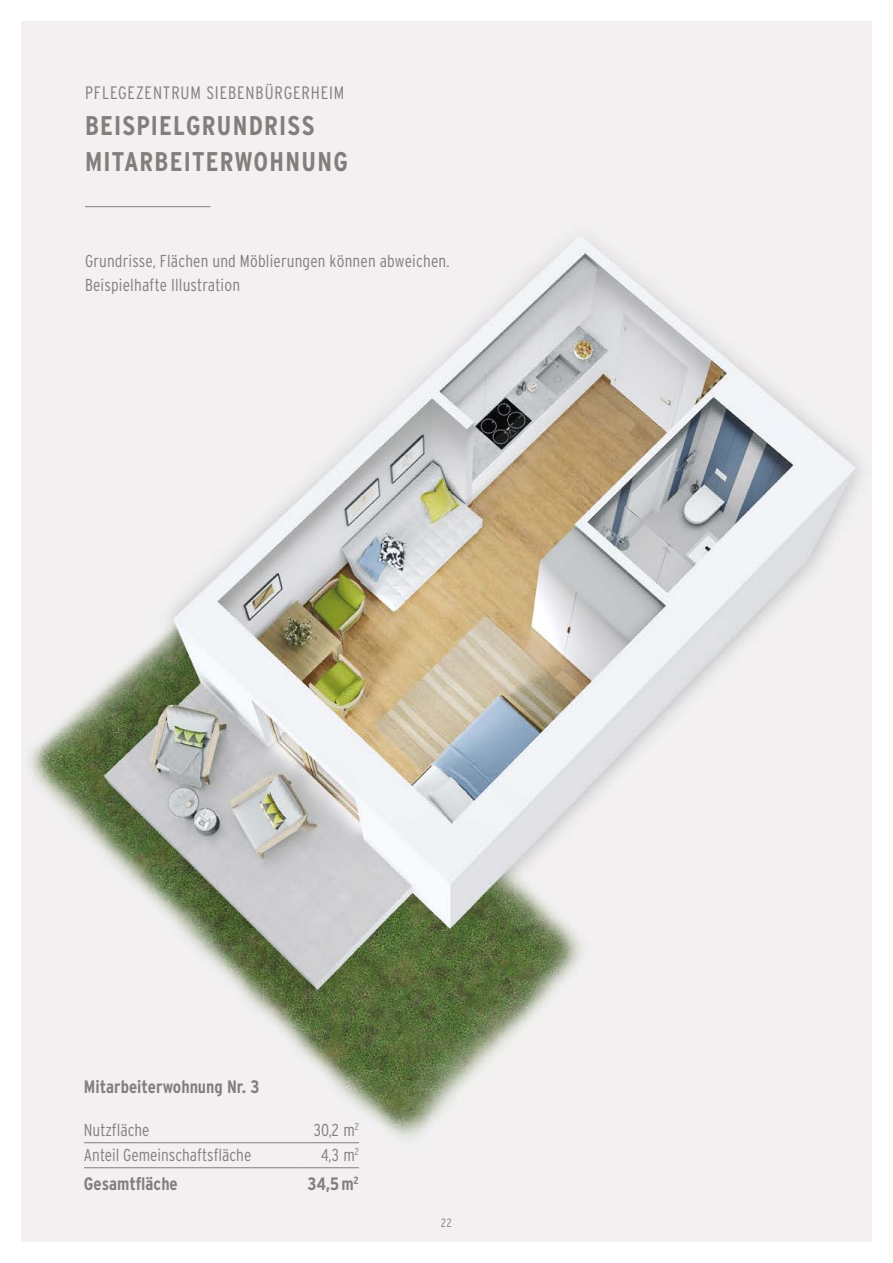
<style>
.page{position:relative;width:893px;height:1263px;background:#fff}
.page>*{position:absolute;margin:0;border:0;box-sizing:border-box;transform-origin:0 0}
.t1{font:700 condensed 27px/36px "Interstate";letter-spacing:.045em;color:#827e7c}
.t2{font:700 condensed 18px "Interstate";color:#827e7c}
.t3{font:300 18px "Interstate Condensed";letter-spacing:.045em;color:#827e7c}
.t4{font:300 17.25px/24px "Interstate Condensed";letter-spacing:.01em;color:#827e7c}
.t5{font:300 12px "Interstate Condensed";color:#827e7c}
</style>
<div class="page">
<img style="left:21px;top:21px;width:851px;height:1221px">
<hr style="left:85px;top:206px;width:125px;height:1px;background:#827e7c">
<hr style="left:84px;top:1167px;width:213px;height:1px;background:#827e7c">
<hr style="left:297px;top:1167px;width:42px;height:1px;background:#827e7c">
<svg style="left:339px;top:1167px;width:20px;height:1px"></svg>
<hr style="left:84px;top:1142px;width:213px;height:1px;background:#827e7c">
<hr style="left:297px;top:1142px;width:42px;height:1px;background:#827e7c">
<svg style="left:339px;top:1142px;width:20px;height:1px"></svg>
<p class="t3" style="left:85px;top:84px;width:261px">PFLEGEZENTRUM SIEBENBÜRGERHEIM</p>
<h1 class="t1" style="left:85px;top:108px;width:264px">BEISPIELGRUNDRISS<br>MITARBEITERWOHNUNG</h1>
<p class="t4" style="left:85px;top:249px;width:366px">Grundrisse, Flächen und Möblierungen können abweichen.<br>Beispielhafte Illustration</p>
<p class="t2" style="left:84px;top:1077px;width:177px">Mitarbeiterwohnung Nr. 3</p>
<p class="t4" style="left:84px;top:1118px;width:67px">Nutzfläche</p>
<p class="t4" style="left:314px;top:1118px;width:47px">30,2 m<sup>2</sup></p>
<p class="t4" style="left:84px;top:1143px;width:169px">Anteil Gemeinschaftsfläche</p>
<p class="t4" style="left:321px;top:1143px;width:39px">4,3 m<sup>2</sup></p>
<p class="t2" style="left:84px;top:1173px;width:95px">Gesamtfläche</p>
<p class="t2" style="left:308px;top:1173px;width:53px">34,5 m<sup>2</sup></p>
<p class="t5" style="left:441px;top:1217px;width:12px">22</p>
</div>
